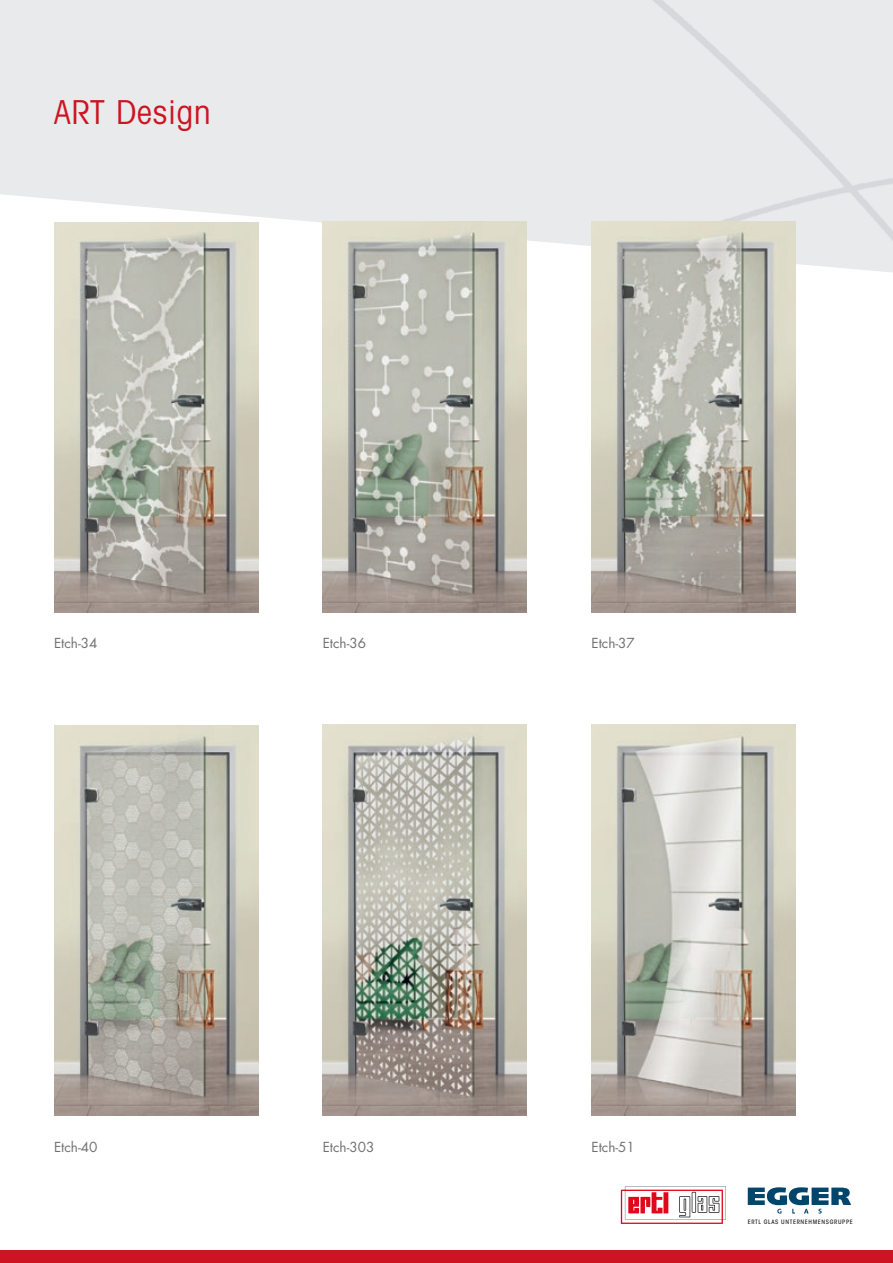
<style>
.page{position:relative;width:893px;height:1263px;background:#fff}
.page>*{position:absolute;margin:0;border:0;box-sizing:border-box;transform-origin:0 0}
.t1{font:condensed 33px "Avant Garde";letter-spacing:.03em;color:#cd1421}
.t2{font:13.5px "Futura CE";color:#707173}
.t3{font:500 condensed 6px "ITC Avant Garde Std";letter-spacing:.105em;color:#1a181c}
</style>
<div class="page">
<svg style="left:0;top:0;width:570px;height:352px;fill:#e9eaeb"></svg>
<img style="left:570px;top:0;width:323px;height:352px">
<div style="left:0;top:1250px;width:893px;height:13px;background:#cd1421"></div>
<img style="left:54px;top:223px;width:204px;height:389px">
<img style="left:54px;top:726px;width:204px;height:389px">
<img style="left:322px;top:221px;width:204px;height:391px">
<img style="left:322px;top:725px;width:204px;height:390px">
<img style="left:591px;top:221px;width:204px;height:391px">
<img style="left:591px;top:725px;width:204px;height:390px">
<svg style="left:621px;top:1186px;width:105px;height:38px"></svg>
<svg style="left:748px;top:1187px;width:103px;height:27px"></svg>
<h1 class="t1" style="left:54px;top:91px;width:158px">ART Design</h1>
<p class="t2" style="left:54px;top:634px;width:45px">Etch-34</p>
<p class="t2" style="left:54px;top:1138px;width:45px">Etch-40</p>
<p class="t2" style="left:323px;top:634px;width:45px">Etch-36</p>
<p class="t2" style="left:323px;top:1138px;width:53px">Etch-303</p>
<p class="t2" style="left:591px;top:634px;width:45px">Etch-37</p>
<p class="t2" style="left:591px;top:1138px;width:45px">Etch-51</p>
<p class="t3" style="left:748px;top:1218px;width:107px">ERTL GLAS UNTERNEHMENSGRUPPE</p>
</div>
